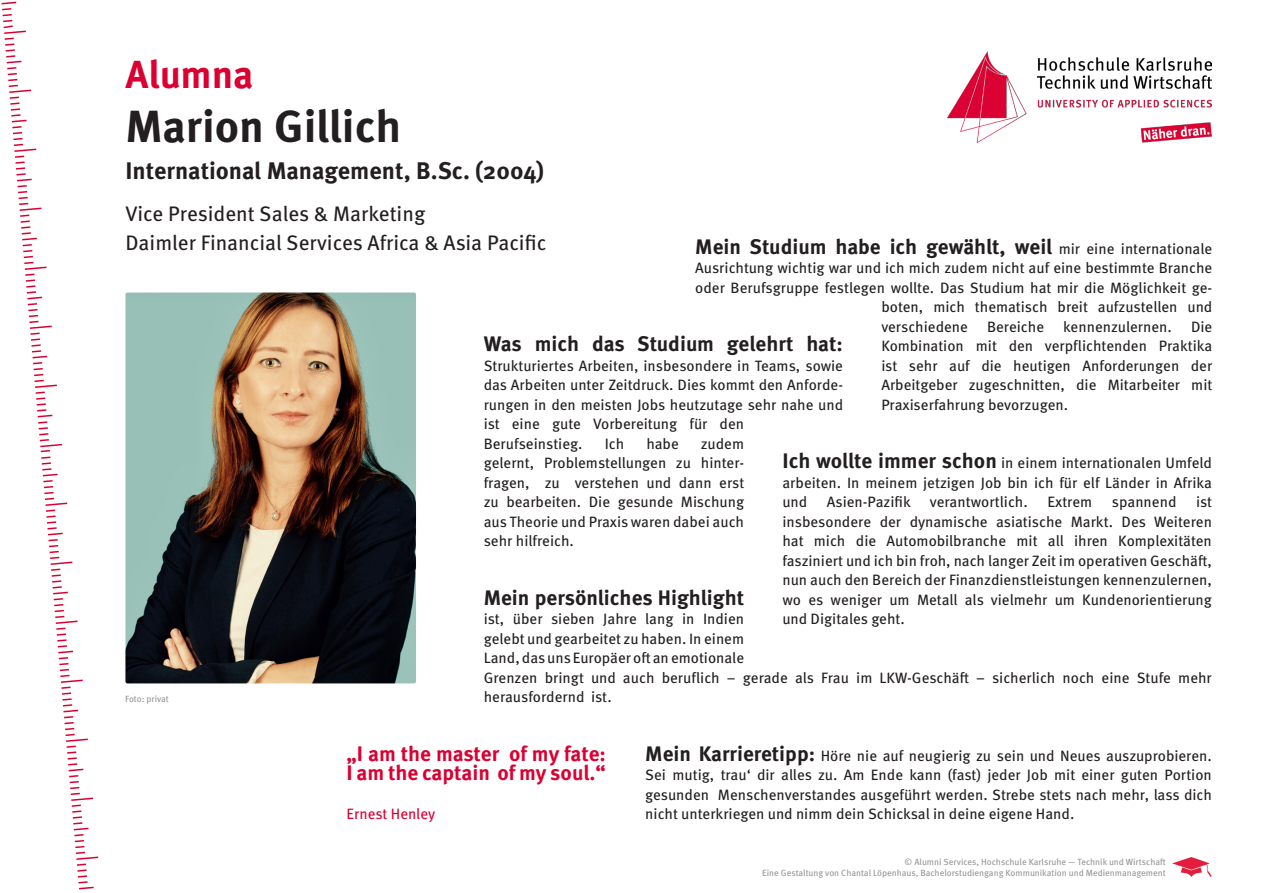
<style>
.page{position:relative;width:1263px;height:893px;background:#fff}
.page>*{position:absolute;margin:0;border:0;box-sizing:border-box;transform-origin:0 0}
.Überschrift_Name{font:700 45px "Meta OT";color:#231f20}
.Überschrift_Alumni{font:700 39px "Meta OT";letter-spacing:-.005em;color:#db0031}
.Überschrift_Studieng{font:700 24px "Meta OT";color:#231f20}
.Fließtext{font:700 21px "Meta OT";color:#231f20}
.Zitat{font:700 21px/19.5px "Meta OT";color:#db0031}
.Überschrift_Position{font:21px "Meta OT";color:#231f20}
.Überschrift_Studieng-2{font:21px "Meta OT";color:#231f20}
.Fließtext-2{font:15px/19.5px "Meta OT";color:#231f20;text-align:justify}
.Fließtext-3{font:15px "Meta OT";color:#db0031}
.Kleingedrucktes{font:9px/10.8px "Meta OT";color:#939598;text-align:right}
.Foto_Copyright{font:9px "Meta OT";letter-spacing:-.005em;color:#939598}
.s1{font-weight:400;font-size:15px}
.s2{font-weight:700;font-size:21px}
</style>
<div class="page">
<img style="left:125px;top:292px;width:291px;height:391px">
<img style="left:947px;top:51px;width:265px;height:92px">
<svg style="left:1px;top:1px;width:98px;height:889px"></svg>
<svg style="left:1172px;top:857px;width:40px;height:20px"></svg>
<p class="Überschrift_Alumni" style="left:125px;top:51px;width:130px">Alumna</p>
<p class="Überschrift_Name" style="left:125px;top:100px;width:277px">Marion Gillich</p>
<p class="Überschrift_Studieng" style="left:125px;top:157px;width:420px">International Management, B.Sc. (2004)</p>
<p class="Überschrift_Studieng-2" style="left:125px;top:202px;width:301px">Vice President Sales &amp; Marketing</p>
<p class="Überschrift_Position" style="left:125px;top:230px;width:422px">Daimler Financial Services Africa &amp; Asia Pacific</p>
<p class="Fließtext" style="left:695px;top:234px;width:518px">Mein Studium habe ich gewählt, weil <span class="s1">mir eine internationale</span></p>
<p class="Fließtext-2" style="left:695px;top:258px;width:518px">Ausrichtung wichtig war und ich mich zudem nicht auf eine bestimmte Branche</p>
<p class="Fließtext-2" style="left:695px;top:278px;width:518px">oder Berufsgruppe festlegen wollte. Das Studium hat mir die Möglichkeit ge-</p>
<p class="Fließtext-2" style="left:881px;top:297px;width:333px">boten, mich thematisch breit aufzustellen und</p>
<p class="Fließtext-2" style="left:881px;top:317px;width:88px">verschiedene</p>
<p class="Fließtext-2" style="left:987px;top:317px;width:59px">Bereiche</p>
<p class="Fließtext-2" style="left:1063px;top:317px;width:110px">kennenzulernen.</p>
<p class="Fließtext-2" style="left:881px;top:317px;width:333px;text-indent:310px">Die Kombination mit den verpflichtenden Praktika ist sehr auf die heutigen Anforderungen der Arbeitgeber zugeschnitten, die Mitarbeiter mit Praxiserfahrung bevorzugen.</p>
<p class="Fließtext" style="left:484px;top:331px;width:361px">Was mich das Studium gelehrt hat:</p>
<p class="Fließtext-2" style="left:484px;top:356px;width:361px;text-align:left">Strukturiertes Arbeiten, insbesondere in Teams, sowie das Arbeiten unter Zeitdruck. Dies kommt den Anforde&shy;rungen in den meisten Jobs heutzutage sehr nahe und ist eine gute Vorbereitung für den Berufseinstieg.</p>
<p class="Fließtext-2" style="left:605px;top:434px;width:21px">Ich</p>
<p class="Fließtext-2" style="left:646px;top:434px;width:34px">habe</p>
<p class="Fließtext-2" style="left:484px;top:434px;width:262px;text-indent:217px">zudem gelernt, Problemstellungen zu hinter&shy;fragen, zu verstehen und dann erst zu bearbeiten. Die gesunde Mischung aus Theorie und Praxis waren dabei auch sehr hilfreich.</p>
<p class="Fließtext-2" style="left:782px;top:453px;width:431px"><span class="s2">Ich wollte immer schon</span> in einem internationalen Umfeld arbeiten. In meinem jetzigen Job bin ich für elf Länder in Afrika und</p>
<p class="Fließtext-2" style="left:827px;top:492px;width:85px">Asien-Pazifik</p>
<p class="Fließtext-2" style="left:930px;top:492px;width:99px">verantwortlich.</p>
<p class="Fließtext-2" style="left:1047px;top:492px;width:46px">Extrem</p>
<p class="Fließtext-2" style="left:1112px;top:492px;width:66px">spannend</p>
<p class="Fließtext-2" style="left:782px;top:492px;width:431px;text-indent:414px">ist insbesondere der dynamische asiatische Markt. Des Weiteren hat mich die Automobilbranche mit all ihren Komplexitäten fasziniert und ich bin froh, nach langer Zeit im operativen Geschäft, nun auch den Bereich der Finanzdienstleistungen kennenzulernen, wo es weniger um Metall als vielmehr um Kundenorientierung und Digitales geht.</p>
<p class="Fließtext" style="left:484px;top:585px;width:262px">Mein persönliches Highlight</p>
<p class="Fließtext-2" style="left:484px;top:609px;width:730px;text-align:left">ist, über sieben Jahre lang in Indien<br>gelebt und gearbeitet zu haben. In einem<br>Land, das uns Europäer oft an emotionale<br>Grenzen bringt und auch beruflich – gerade als Frau im LKW-Geschäft – sicherlich noch eine Stufe mehr herausfordernd ist.</p>
<p class="Foto_Copyright" style="left:125px;top:694px;width:45px">Foto: privat</p>
<p class="Zitat" style="left:347px;top:744px;width:261px">„I am the master of my fate:<br>I am the captain of my soul.“</p>
<p class="Fließtext-3" style="left:347px;top:805px;width:90px">Ernest Henley</p>
<p class="Fließtext-2" style="left:645px;top:746px;width:568px"><span class="s2">Mein Karrieretipp:</span> Höre nie auf neugierig zu sein und Neues auszuprobieren.<br>Sei mutig, trau‘ dir alles zu. Am Ende kann (fast) jeder Job mit einer guten Portion gesunden Menschenverstandes ausgeführt werden. Strebe stets nach mehr, lass dich nicht unterkriegen und nimm dein Schicksal in deine eigene Hand.</p>
<p class="Kleingedrucktes" style="left:762px;top:856px;width:405px">© Alumni Services, Hochschule Karlsruhe — Technik und Wirtschaft<br>Eine Gestaltung von Chantal Löpenhaus, Bachelorstudiengang Kommunikation und Medienmanagement</p>
</div>
